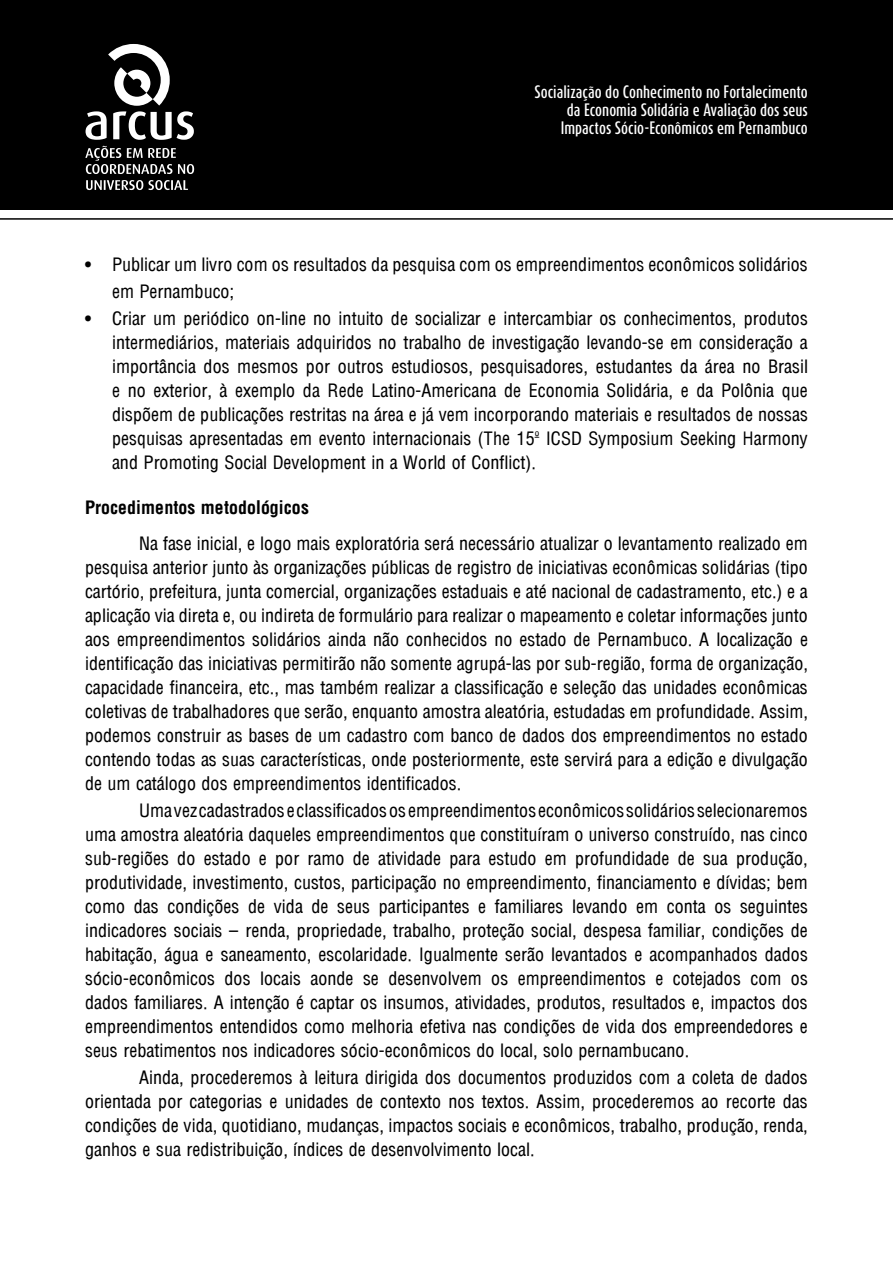
<style>
.page{position:relative;width:893px;height:1263px;background:#fff}
.page>*{position:absolute;margin:0;border:0;box-sizing:border-box;transform-origin:0 0}
.t1{font:18px/24px "Arena Condensed";color:#000;text-align:justify}
.t2{font:700 condensed 18px "Arena";color:#000}
.t3{font:500 15px/18px "Dax Compact";color:#fff;text-align:right}
</style>
<div class="page">
<div style="left:0;top:0;width:893px;height:210px;background:#000"></div>
<hr style="left:0;top:218px;width:893px;height:2px;background:#000">
<svg style="left:86px;top:44px;width:108px;height:96px"></svg>
<svg style="left:85px;top:146px;width:109px;height:44px"></svg>
<p class="t3" style="left:534px;top:82px;width:275px">Socialização do Conhecimento no Fortalecimento da Economia Solidária e Avaliação dos seus<br>Impactos Sócio-Econômicos em Pernambuco</p>
<p class="t1" style="left:112px;top:251px;width:697px;line-height:27px;text-indent:-27px">• Publicar um livro com os resultados da pesquisa com os empreendimentos econômicos solidários em Pernambuco;</p>
<p class="t1" style="left:112px;top:306px;width:697px;text-indent:-27px">• Criar um periódico on-line no intuito de socializar e intercambiar os conhecimentos, produtos intermediários, materiais adquiridos no trabalho de investigação levando-se em consideração a importância dos mesmos por outros estudiosos, pesquisadores, estudantes da área no Brasil e no exterior, à exemplo da Rede Latino-Americana de Economia Solidária, e da Polônia que dispõem de publicações restritas na área e já vem incorporando materiais e resultados de nossas pesquisas apresentadas em evento internacionais (The 15º ICSD Symposium Seeking Harmony and Promoting Social Development in a World of Conflict).</p>
<p class="t2" style="left:85px;top:496px;width:225px">Procedimentos metodológicos</p>
<p class="t1" style="left:85px;top:531px;width:724px;text-indent:54px">Na fase inicial, e logo mais exploratória será necessário atualizar o levantamento realizado em pesquisa anterior junto às organizações públicas de registro de iniciativas econômicas solidárias (tipo cartório, prefeitura, junta comercial, organizações estaduais e até nacional de cadastramento, etc.) e a aplicação via direta e, ou indireta de formulário para realizar o mapeamento e coletar informações junto aos empreendimentos solidários ainda não conhecidos no estado de Pernambuco. A localização e identificação das iniciativas permitirão não somente agrupá-las por sub-região, forma de organização, capacidade financeira, etc., mas também realizar a classificação e seleção das unidades econômicas coletivas de trabalhadores que serão, enquanto amostra aleatória, estudadas em profundidade. Assim, podemos construir as bases de um cadastro com banco de dados dos empreendimentos no estado contendo todas as suas características, onde posteriormente, este servirá para a edição e divulgação de um catálogo dos empreendimentos identificados.</p>
<p class="t1" style="left:85px;top:798px;width:724px;text-indent:54px">Uma vez cadastrados e classificados os empreendimentos econômicos solidários selecionaremos uma amostra aleatória daqueles empreendimentos que constituíram o universo construído, nas cinco sub-regiões do estado e por ramo de atividade para estudo em profundidade de sua produção, produtividade, investimento, custos, participação no empreendimento, financiamento e dívidas; bem como das condições de vida de seus participantes e familiares levando em conta os seguintes indicadores sociais – renda, propriedade, trabalho, proteção social, despesa familiar, condições de habitação, água e saneamento, escolaridade. Igualmente serão levantados e acompanhados dados sócio-econômicos dos locais aonde se desenvolvem os empreendimentos e cotejados com os dados familiares. A intenção é captar os insumos, atividades, produtos, resultados e, impactos dos empreendimentos entendidos como melhoria efetiva nas condições de vida dos empreendedores e seus rebatimentos nos indicadores sócio-econômicos do local, solo pernambucano.</p>
<p class="t1" style="left:85px;top:1065px;width:724px;text-indent:54px">Ainda, procederemos à leitura dirigida dos documentos produzidos com a coleta de dados orientada por categorias e unidades de contexto nos textos. Assim, procederemos ao recorte das condições de vida, quotidiano, mudanças, impactos sociais e econômicos, trabalho, produção, renda, ganhos e sua redistribuição, índices de desenvolvimento local.</p>
</div>
